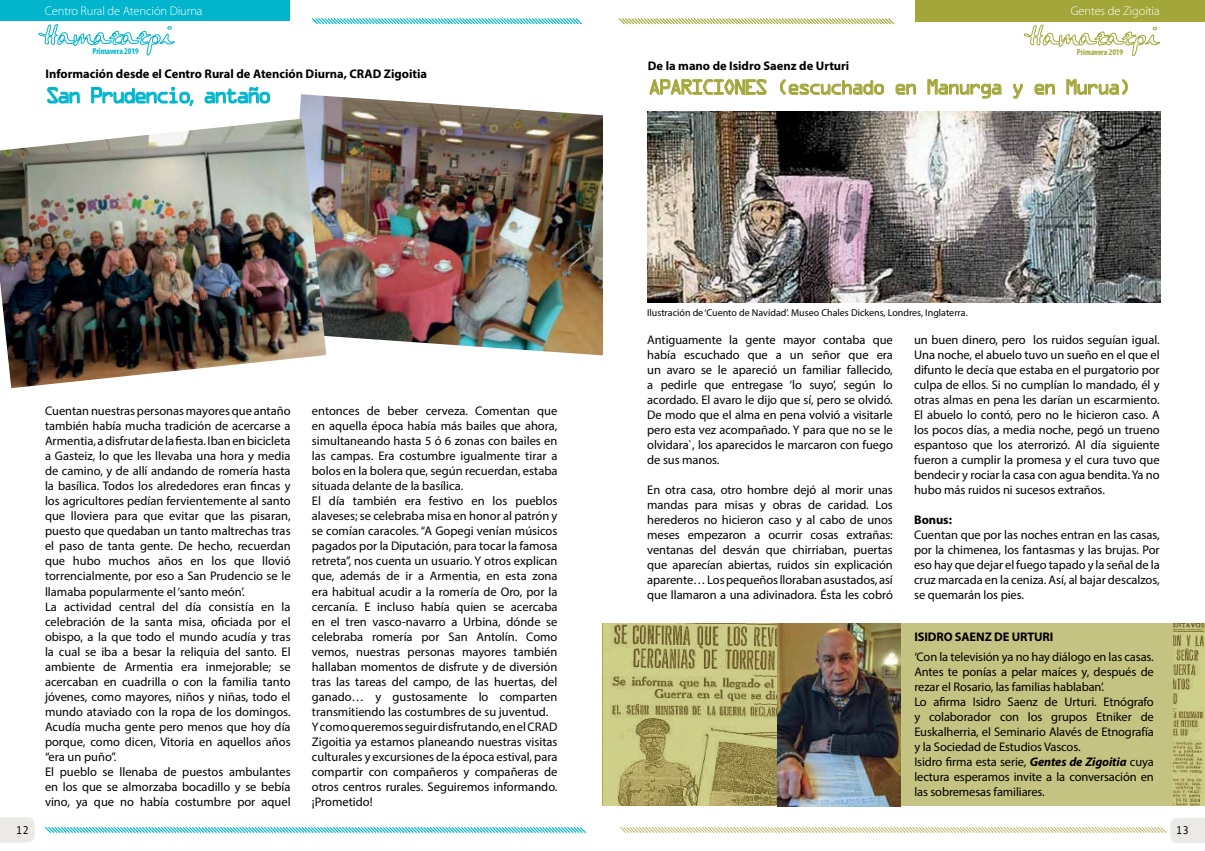
<style>
.page{position:relative;width:1205px;height:851px;background:#fff}
.page>*{position:absolute;margin:0;border:0;box-sizing:border-box;transform-origin:0 0}
.t1{font:20px "OCRA Std";letter-spacing:-.17em;color:#00b5cc}
.t2{font:18.75px "OCRA Std";letter-spacing:-.15em;color:#a3a739}
.t3{font:12.5px/15px "Myriad Pro";color:#000;text-align:justify}
.t4{font:700 12.5px "Myriad Pro";color:#000}
.t5{font:300 12.5px "Myriad Pro";letter-spacing:-.01em;color:#fff}
.t6{font:11.25px "Monotypecom";color:#000}
.t7{font:10px "Myriad Pro";color:#000}
.t8{font:700 condensed 8.75px "Myriad Pro";letter-spacing:-.01em;color:#00b5cc}
.t9{font:700 condensed 8.75px "Myriad Pro";letter-spacing:-.01em;color:#a3a739}
.s1{font-family:"Myriad Pro"}
.s2{font-weight:700;font-style:italic}
</style>
<div class="page">
<svg style="left:45px;top:827px;width:541px;height:6px;background:#86dbe6"></svg>
<svg style="left:312px;top:18px;width:270px;height:7px"></svg>
<svg style="left:39px;top:24px;width:135px;height:31px"></svg>
<div style="left:0;top:0;width:289px;height:21px;background:#00b5cc"></div>
<svg style="left:0;top:817px;width:35px;height:25px"></svg>
<svg style="left:47px;top:86px;width:33px;height:18px"></svg>
<svg style="left:91px;top:86px;width:102px;height:20px"></svg>
<svg style="left:205px;top:86px;width:65px;height:18px"></svg>
<svg style="left:650px;top:80px;width:116px;height:15px"></svg>
<svg style="left:780px;top:79px;width:103px;height:16px"></svg>
<svg style="left:896px;top:83px;width:20px;height:12px"></svg>
<svg style="left:928px;top:79px;width:73px;height:20px"></svg>
<svg style="left:1013px;top:84px;width:9px;height:14px"></svg>
<svg style="left:1035px;top:83px;width:20px;height:12px"></svg>
<svg style="left:1066px;top:80px;width:61px;height:15px"></svg>
<svg style="left:1024px;top:25px;width:136px;height:31px"></svg>
<div style="left:915px;top:0;width:290px;height:21px;background:#a3a739"></div>
<svg style="left:618px;top:18px;width:277px;height:7px"></svg>
<svg style="left:620px;top:818px;width:585px;height:25px"></svg>
<img style="left:603px;top:623px;width:602px;height:182px">
<div style="left:902px;top:623px;width:271px;height:182px;background:#c5c381"></div>
<img style="left:777px;top:623px;width:124px;height:183px">
<img style="left:299px;top:94px;width:304px;height:261px">
<img style="left:0;top:119px;width:326px;height:269px">
<img style="left:647px;top:111px;width:513px;height:191px">
<p class="t5" style="left:45px;top:4px;width:159px">Centro Rural de Atención Diurna</p>
<p class="t8" style="left:92px;top:45px;width:48px">Primavera 2019</p>
<p class="t4" style="left:45px;top:65px;width:383px">Información desde el Centro Rural de Atención Diurna, CRAD Zigoitia</p>
<h1 class="t1" style="left:45px;top:86px;width:228px">San Prudencio<span class="s1">,</span> antaño</h1>
<p class="t6" style="left:16px;top:823px;width:15px">12</p>
<p class="t3" style="left:45px;top:403px;width:247px;text-align:left">Cuentan nuestras personas mayores que antaño también había mucha tradición de acercarse a Armentia, a disfrutar de la fiesta. Iban en bicicleta a Gasteiz, lo que les llevaba una hora y media de camino, y de allí andando de romería hasta la basílica. Todos los alrededores eran fincas y los agricultores pedían fervientemente al santo que lloviera para que evitar que las pisaran, puesto que quedaban un tanto maltrechas tras el paso de tanta gente. De hecho, recuerdan que hubo muchos años en los que llovió torrencialmente, por eso a San Prudencio se le llamaba popularmente el ‘santo meón’.<br>La actividad central del día consistía en la celebración de la santa misa, oficiada por el obispo, a la que todo el mundo acudía y tras la cual se iba a besar la reliquia del santo. El ambiente de Armentia era inmejorable; se acercaban en cuadrilla o con la familia tanto jóvenes, como mayores, niños y niñas, todo el mundo ataviado con la ropa de los domingos.<br>Acudía mucha gente pero menos que hoy día porque, como dicen, Vitoria en aquellos años “era un puño”.<br>El pueblo se llenaba de puestos ambulantes en los que se almorzaba bocadillo y se bebía vino, ya que no había costumbre por aquel</p>
<p class="t3" style="left:312px;top:403px;width:247px;text-align:left">entonces de beber cerveza. Comentan que en aquella época había más bailes que ahora, simultaneando hasta 5 ó 6 zonas con bailes en las campas. Era costumbre igualmente tirar a bolos en la bolera que, según recuerdan, estaba situada delante de la basílica.<br>El día también era festivo en los pueblos alaveses; se celebraba misa en honor al patrón y se comían caracoles. “A Gopegi venían músicos pagados por la Diputación, para tocar la famosa retreta”, nos cuenta un usuario. Y otros explican que, además de ir a Armentia, en esta zona era habitual acudir a la romería de Oro, por la cercanía. E incluso había quien se acercaba en el tren vasco-navarro a Urbina, dónde se celebraba romería por San Antolín. Como vemos, nuestras personas mayores también hallaban momentos de disfrute y de diversión tras las tareas del campo, de las huertas, del ganado… y gustosamente lo comparten transmitiendo las costumbres de su juventud.<br>Y como queremos seguir disfrutando, en el CRAD Zigoitia ya estamos planeando nuestras visitas culturales y excursiones de la época estival, para compartir con compañeros y compañeras de otros centros rurales. Seguiremos informando. ¡Prometido!</p>
<p class="t4" style="left:648px;top:57px;width:203px">De la mano de Isidro Saenz de Urturi</p>
<p class="t5" style="left:1071px;top:4px;width:90px">Gentes de Zigoitia</p>
<p class="t9" style="left:1077px;top:46px;width:48px">Primavera 2019</p>
<h2 class="t2" style="left:648px;top:79px;width:485px">APARICIONES (escuchado en Manurga y en Murua)</h2>
<p class="t7" style="left:647px;top:306px;width:322px">Ilustración de ‘Cuento de Navidad’. Museo Chales Dickens, Londres, Inglaterra.</p>
<p class="t3" style="left:647px;top:331px;width:247px">Antiguamente la gente mayor contaba que había escuchado que a un señor que era un avaro se le apareció un familiar fallecido, a pedirle que entregase ‘lo suyo’, según lo acordado. El avaro le dijo que sí, pero se olvidó.<br>De modo que el alma en pena volvió a visitarle pero esta vez acompañado. Y para que no se le olvidara`, los aparecidos le marcaron con fuego de sus manos.</p>
<p class="t3" style="left:647px;top:481px;width:247px">En otra casa, otro hombre dejó al morir unas mandas para misas y obras de caridad. Los herederos no hicieron caso y al cabo de unos meses empezaron a ocurrir cosas extrañas: ventanas del desván que chirriaban, puertas que aparecían abiertas, ruidos sin explicación aparente… Los pequeños lloraban asustados, así que llamaron a una adivinadora. Ésta les cobró</p>
<p class="t3" style="left:914px;top:331px;width:247px">un buen dinero, pero los ruidos seguían igual.<br>Una noche, el abuelo tuvo un sueño en el que el difunto le decía que estaba en el purgatorio por culpa de ellos. Si no cumplían lo mandado, él y otras almas en pena les darían un escarmiento.<br>El abuelo lo contó, pero no le hicieron caso. A los pocos días, a media noche, pegó un trueno espantoso que los aterrorizó. Al día siguiente fueron a cumplir la promesa y el cura tuvo que bendecir y rociar la casa con agua bendita. Ya no hubo más ruidos ni sucesos extraños.</p>
<p class="t4" style="left:914px;top:511px;width:39px">Bonus:</p>
<p class="t3" style="left:914px;top:526px;width:247px">Cuentan que por las noches entran en las casas, por la chimenea, los fantasmas y las brujas. Por eso hay que dejar el fuego tapado y la señal de la cruz marcada en la ceniza. Así, al bajar descalzos, se quemarán los pies.</p>
<p class="t4" style="left:914px;top:628px;width:140px">ISIDRO SAENZ DE URTURI</p>
<p class="t3" style="left:914px;top:648px;width:241px;text-align:left">‘Con la televisión ya no hay diálogo en las casas.<br>Antes te ponías a pelar maíces y, después de rezar el Rosario, las familias hablaban’.<br>Lo afirma Isidro Saenz de Urturi. Etnógrafo y colaborador con los grupos Etniker de Euskalherria, el Seminario Alavés de Etnografía y la Sociedad de Estudios Vascos.<br>Isidro firma esta serie, <span class="s2">Gentes de Zigoitia</span> cuya lectura esperamos invite a la conversación en las sobremesas familiares.</p>
<p class="t6" style="left:1175px;top:824px;width:15px">13</p>
</div>
